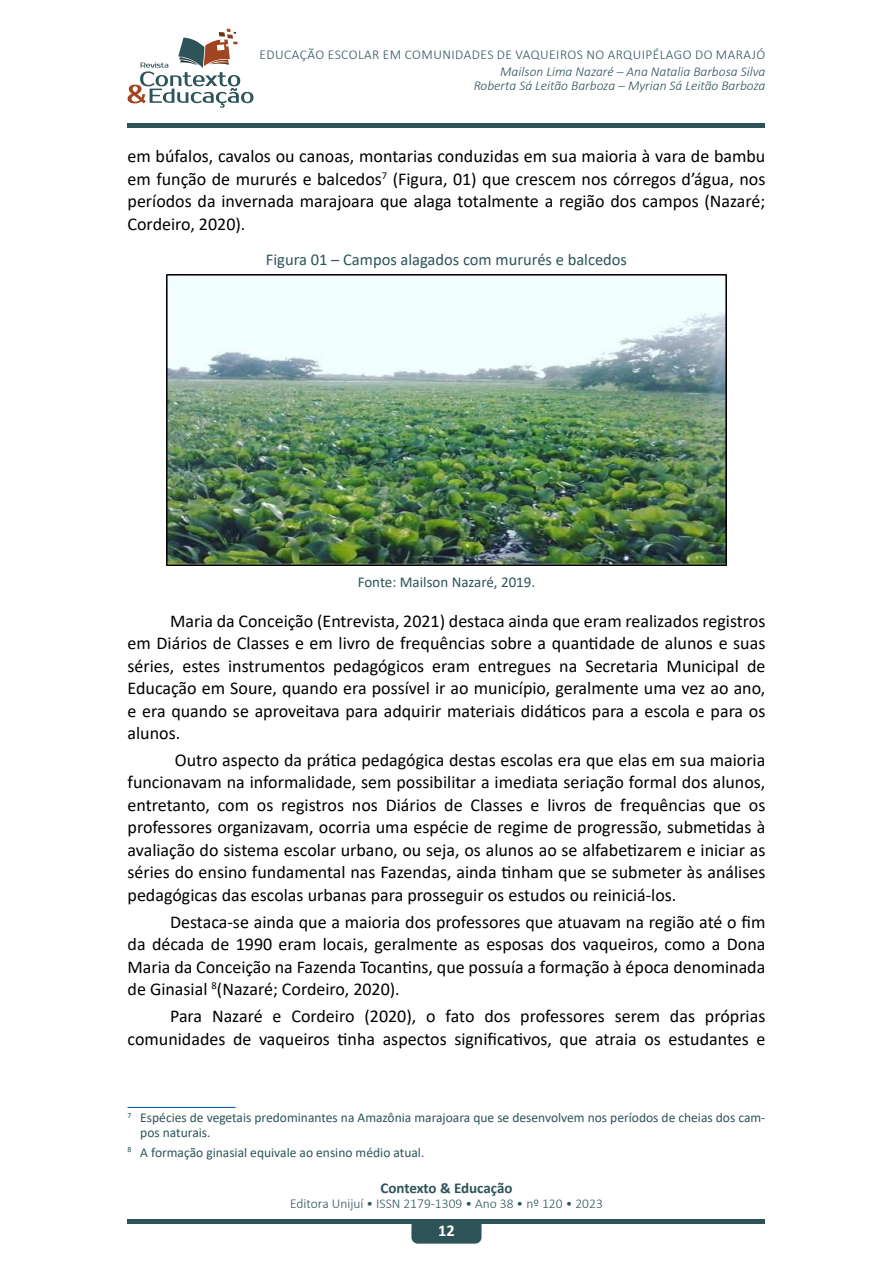
<style>
.page{position:relative;width:893px;height:1263px;background:#fff}
.page>*{position:absolute;margin:0;border:0;box-sizing:border-box;transform-origin:0 0}
.t1{font:18px/22.5px "Calibri";color:#000;text-align:justify}
.t2{font:16.5px "Calibri";color:#2e5459}
.t3{font:700 16.5px "Calibri";color:#fff}
.t4{font:15px "Calibri";color:#2e5459}
.t5{font:700 15px "Calibri";letter-spacing:-.005em;color:#2e5459}
.t6{font:13.5px/15px "Calibri";color:#2e5459}
.t7{font:italic 300 13.5px/13.5px "Calibri";color:#2e5459;text-align:right}
.t8{font:300 13.5px "Calibri";letter-spacing:.03em;color:#2e5459}
.t9{font:300 13.5px "Calibri";color:#2e5459}
</style>
<div class="page">
<div style="left:128px;top:1219px;width:637px;height:5px;background:#2e5459"></div>
<div style="left:411px;top:1219px;width:71px;height:24px;background:#2e5459;border-radius:6px"></div>
<div style="left:128px;top:123px;width:637px;height:5px;background:#2e5459"></div>
<svg style="left:128px;top:29px;width:125px;height:79px"></svg>
<hr style="left:128px;top:1107px;width:108px;height:1px;background:#004f9f">
<img style="left:166px;top:274px;width:561px;height:292px">
<p class="t8" style="left:260px;top:46px;width:507px">EDUCAÇÃO ESCOLAR EM COMUNIDADES DE VAQUEIROS NO ARQUIPÉLAGO DO MARAJÓ</p>
<p class="t7" style="left:474px;top:65px;width:293px">Mailson Lima Nazaré – Ana Natalia Barbosa Silva<br>Roberta Sá Leitão Barboza – Myrian Sá Leitão Barboza</p>
<p class="t1" style="left:128px;top:145px;width:639px">em búfalos, cavalos ou canoas, montarias conduzidas em sua maioria à vara de bambu em função de mururés e balcedos<sup>7</sup> (Figura, 01) que crescem nos córregos d’água, nos períodos da invernada marajoara que alaga totalmente a região dos campos (Nazaré; Cordeiro, 2020).</p>
<p class="t2" style="left:266px;top:248px;width:363px">Figura 01 – Campos alagados com mururés e balcedos</p>
<p class="t4" style="left:358px;top:572px;width:179px">Fonte: Mailson Nazaré, 2019.</p>
<p class="t1" style="left:128px;top:609px;width:639px;text-indent:43px">Maria da Conceição (Entrevista, 2021) destaca ainda que eram realizados registros em Diários de Classes e em livro de frequências sobre a quantidade de alunos e suas séries, estes instrumentos pedagógicos eram entregues na Secretaria Municipal de Educação em Soure, quando era possível ir ao município, geralmente uma vez ao ano, e era quando se aproveitava para adquirir materiais didáticos para a escola e para os alunos.</p>
<p class="t1" style="left:128px;top:748px;width:639px;text-indent:47px">Outro aspecto da prática pedagógica destas escolas era que elas em sua maioria funcionavam na informalidade, sem possibilitar a imediata seriação formal dos alunos, entretanto, com os registros nos Diários de Classes e livros de frequências que os professores organizavam, ocorria uma espécie de regime de progressão, submetidas à avaliação do sistema escolar urbano, ou seja, os alunos ao se alfabetizarem e iniciar as séries do ensino fundamental nas Fazendas, ainda tinham que se submeter às análises pedagógicas das escolas urbanas para prosseguir os estudos ou reiniciá-los.</p>
<p class="t1" style="left:128px;top:910px;width:639px;text-indent:43px">Destaca-se ainda que a maioria dos professores que atuavam na região até o fim da década de 1990 eram locais, geralmente as esposas dos vaqueiros, como a Dona Maria da Conceição na Fazenda Tocantins, que possuía a formação à época denominada de Ginasial <sup>8</sup>(Nazaré; Cordeiro, 2020).</p>
<p class="t1" style="left:128px;top:1004px;width:639px;text-align:right">Para Nazaré e Cordeiro (2020), o fato dos professores serem das próprias comunidades de vaqueiros tinha aspectos significativos, que atraia os estudantes e</p>
<p class="t6" style="left:140px;top:1110px;width:627px;text-indent:-13px"><sup>7</sup> Espécies de vegetais predominantes na Amazônia marajoara que se desenvolvem nos períodos de cheias dos cam&shy;pos naturais.</p>
<p class="t6" style="left:128px;top:1144px;width:298px"><sup>8</sup> A formação ginasial equivale ao ensino médio atual.</p>
<p class="t5" style="left:380px;top:1177px;width:134px">Contexto &amp; Educação</p>
<p class="t9" style="left:290px;top:1195px;width:314px">Editora Unijuí • ISSN 2179-1309 • Ano 38 • nº 120 • 2023</p>
<p class="t3" style="left:438px;top:1219px;width:18px">12</p>
</div>
